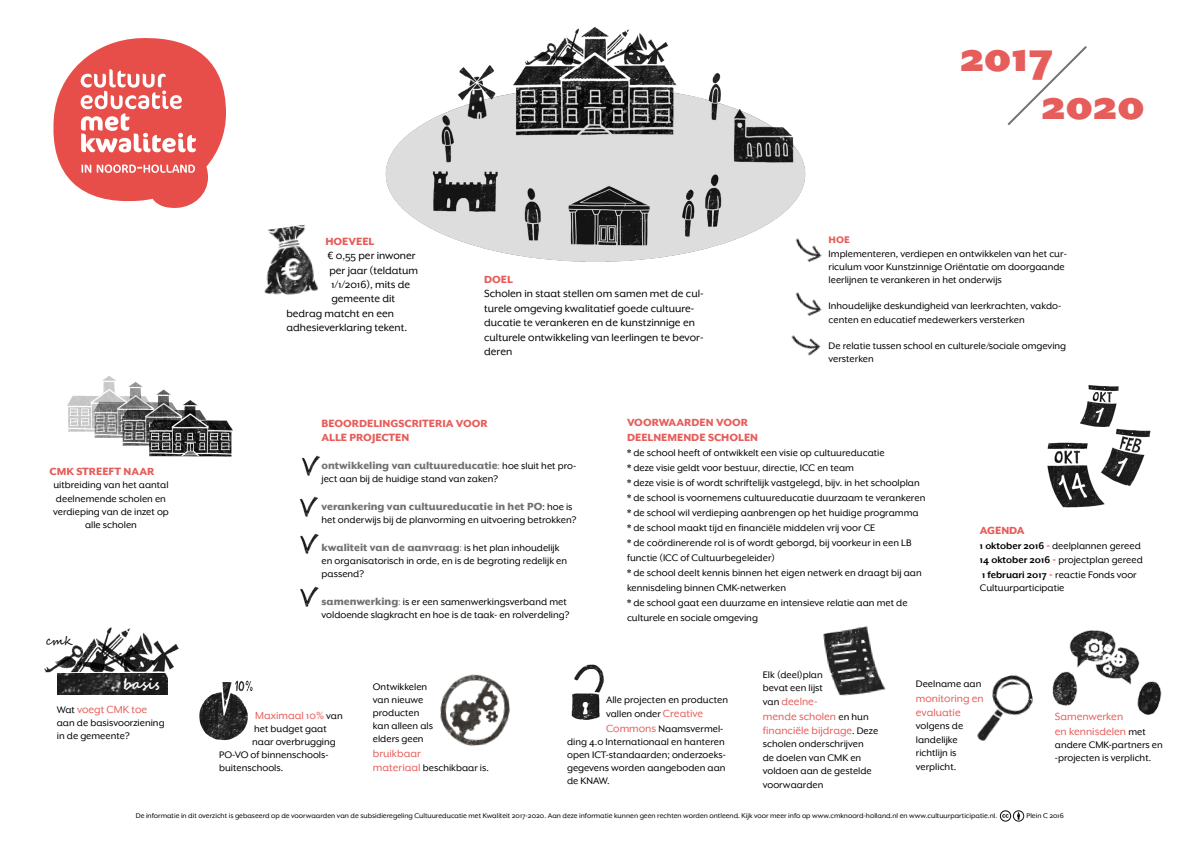
<style>
.page{position:relative;width:1191px;height:842px;background:#fff}
.page>*{position:absolute;margin:0;border:0;box-sizing:border-box;transform-origin:0 0}
.t1{font:47px/48px "Mr Eaves XL San Alt U";color:#e65e5b}
.t2{font:700 14px "Segoe Script";color:#fff}
.t3{font:12px/14.4px "Mr Eaves XL San Alt R";color:#000}
.t4{font:12px/14.4px "Mr Eaves XL San Alt R";color:#e65e5b}
.t5{font:12px "Mr Eaves XL San Alt H";color:#727274}
.t6{font:12px/14.4px "Mr Eaves XL San Alt H";color:#e65e5b}
.t7{font:12px "Segoe Script";color:#000}
.t8{font:11px/13.2px "Mr Eaves XL San Alt R";color:#000}
.t9{font:11px "Mr Eaves XL San Alt H";color:#e65e5b}
.t10{font:8px "Mr Eaves XL San Alt R";color:#000}
.s1{font-size:11px;color:#000}
.s2{font-family:"Mr Eaves XL San Alt R";font-size:11px}
.s3{font-family:"Mr Eaves XL San Alt R";font-size:11px;color:#000}
.s4{font-family:"Mr Eaves XL San Alt H";font-size:12px;color:#727274}
.s5{color:#727274}
.s6{font-family:"Mr Eaves XL San Alt B"}
.s7{font-family:"Mr Eaves XL San Alt H";font-size:12px;color:#e65e5b}
.s8{font-size:12px;color:#e65e5b}
.s9{font-size:11px;color:#0c0c0e}
</style>
<div class="page">
<img style="left:385px;top:27px;width:421px;height:235px">
<img style="left:264px;top:224px;width:55px;height:71px">
<img style="left:67px;top:376px;width:166px;height:81px">
<img style="left:783px;top:215px;width:39px;height:47px">
<img style="left:795px;top:292px;width:24px;height:14px">
<img style="left:791px;top:306px;width:31px;height:50px">
<img style="left:301px;top:455px;width:20px;height:21px">
<img style="left:299px;top:496px;width:20px;height:21px">
<img style="left:300px;top:533px;width:19px;height:21px">
<img style="left:300px;top:586px;width:19px;height:21px">
<img style="left:823px;top:626px;width:63px;height:70px">
<img style="left:440px;top:674px;width:70px;height:72px">
<img style="left:977px;top:675px;width:56px;height:66px">
<img style="left:1052px;top:630px;width:110px;height:85px">
<img style="left:571px;top:664px;width:33px;height:56px">
<img style="left:58px;top:686px;width:109px;height:8px">
<img style="left:44px;top:627px;width:135px;height:59px">
<img style="left:199px;top:680px;width:54px;height:61px">
<img style="left:1047px;top:385px;width:104px;height:123px">
<svg style="left:53px;top:38px;width:173px;height:170px"></svg>
<svg style="left:1007px;top:46px;width:80px;height:79px"></svg>
<div style="left:999px;top:810px;width:12px;height:12px;border:1px solid #0a0a0b;border-radius:50%"></div>
<svg style="left:1002px;top:810px;width:22px;height:12px"></svg>
<p class="t6" style="left:49px;top:464px;width:106px">CMK STREEFT NAAR</p>
<p class="t8" style="left:53px;top:478px;width:117px;text-align:center">uitbreiding van het aantal deelnemende scholen en verdieping van de inzet op alle scholen</p>
<p class="t7" style="left:46px;top:631px;width:28px">cmk</p>
<p class="t2" style="left:123px;top:672px;width:38px">basis</p>
<p class="t4" style="left:57px;top:702px;width:92px"><span class="s1">Wat</span> voegt CMK toe</p>
<p class="t8" style="left:57px;top:716px;width:109px">aan de basisvoorziening in de gemeente?</p>
<p class="t6" style="left:325px;top:234px;width:51px">HOEVEEL</p>
<p class="t3" style="left:327px;top:248px;width:90px">€ 0,55 per inwoner</p>
<p class="t3" style="left:329px;top:263px;width:90px">per jaar (teldatum</p>
<p class="t3" style="left:331px;top:277px;width:80px">1/1/2016), mits de</p>
<p class="t3" style="left:331px;top:292px;width:65px">gemeente dit</p>
<p class="t3" style="left:286px;top:306px;width:109px">bedrag matcht en een</p>
<p class="t3" style="left:286px;top:320px;width:122px">adhesieverklaring tekent.</p>
<p class="t6" style="left:484px;top:272px;width:30px">DOEL</p>
<p class="t3" style="left:484px;top:287px;width:221px">Scholen in staat stellen om samen met de cul&shy;turele omgeving kwalitatief goede cultuure&shy;ducatie te verankeren en de kunstzinnige en culturele ontwikkeling van leerlingen te bevor&shy;deren</p>
<h1 class="t1" style="left:1041px;top:32px;width:105px;text-indent:-82px">2017<br>2020</h1>
<p class="t9" style="left:828px;top:234px;width:23px">HOE</p>
<p class="t8" style="left:828px;top:247px;width:240px">Implementeren, verdiepen en ontwikkelen van het cur&shy;riculum voor Kunstzinnige Oriëntatie om doorgaande leerlijnen te verankeren in het onderwijs</p>
<p class="t8" style="left:828px;top:300px;width:234px">Inhoudelijke deskundigheid van leerkrachten, vakdo&shy;centen en educatief medewerkers versterken</p>
<p class="t8" style="left:828px;top:339px;width:239px">De relatie tussen school en culturele/sociale omgeving versterken</p>
<p class="t6" style="left:321px;top:416px;width:168px">BEOORDELINGSCRITERIA VOOR<br>ALLE PROJECTEN</p>
<p class="t5" style="left:321px;top:458px;width:256px">ontwikkeling van cultuureducatie<span class="s2">:</span> <span class="s3">hoe sluit het pro-</span></p>
<p class="t8" style="left:321px;top:472px;width:178px">ject aan bij de huidige stand van zaken?</p>
<p class="t5" style="left:321px;top:499px;width:252px">verankering van cultuureducatie in het PO<span class="s3">: hoe is</span></p>
<p class="t8" style="left:321px;top:513px;width:256px">het onderwijs bij de planvorming en uitvoering betrokken?</p>
<p class="t5" style="left:321px;top:540px;width:239px">kwaliteit van de aanvraag<span class="s2">:</span> <span class="s3">is het plan inhoudelijk</span></p>
<p class="t8" style="left:321px;top:554px;width:247px">en organisatorisch in orde, en is de begroting redelijk en passend?</p>
<p class="t8" style="left:321px;top:595px;width:249px"><span class="s4">samenwerking</span><span class="s5">:</span> is er een samenwerkingsverband met voldoende slagkracht en hoe is de taak- en rolverdeling?</p>
<p class="t6" style="left:627px;top:415px;width:133px">VOORWAARDEN VOOR<br>DEELNEMENDE SCHOLEN</p>
<p class="t8" style="left:627px;top:445px;width:300px;line-height:15px">* de school heeft of ontwikkelt een visie op cultuureducatie<br>* deze visie geldt voor bestuur, directie, ICC en team<br>* deze visie is of wordt schriftelijk vastgelegd, bijv. in het schoolplan * de school is voornemens cultuureducatie duurzaam te verankeren * de school wil verdieping aanbrengen op het huidige programma * de school maakt tijd en financiële middelen vrij voor CE<br>* de coördinerende rol is of wordt geborgd, bij voorkeur in een LB functie (ICC of Cultuurbegeleider)<br>* de school deelt kennis binnen het eigen netwerk en draagt bij aan kennisdeling binnen CMK-netwerken<br>* de school gaat een duurzame en intensieve relatie aan met de culturele en sociale omgeving</p>
<p class="t6" style="left:980px;top:523px;width:46px">AGENDA</p>
<p class="t8" style="left:980px;top:538px;width:164px;line-height:14.4px"><span class="s6">1 oktober 2016</span> <span class="s7">-</span> deelplannen gereed<br><span class="s6">14 oktober 2016</span> <span class="s7">-</span> projectplan gereed<br><span class="s6">1 februari 2017</span> <span class="s7">-</span> reactie Fonds voor</p>
<p class="t8" style="left:980px;top:581px;width:86px">Cultuurparticipatie</p>
<p class="t4" style="left:255px;top:708px;width:89px">Maximaal 10% <span class="s1">van</span></p>
<p class="t8" style="left:254px;top:722px;width:74px">het budget gaat</p>
<p class="t8" style="left:252px;top:735px;width:85px">naar overbrugging</p>
<p class="t8" style="left:219px;top:748px;width:111px">PO-VO of binnenschools-</p>
<p class="t8" style="left:219px;top:761px;width:66px">buitenschools.</p>
<p class="t8" style="left:373px;top:680px;width:62px">Ontwikkelen van nieuwe producten kan alleen als elders geen</p>
<p class="t4" style="left:373px;top:746px;width:50px">bruikbaar</p>
<p class="t8" style="left:373px;top:761px;width:118px"><span class="s8">materiaal</span> beschikbaar is.</p>
<p class="t8" style="left:606px;top:692px;width:124px;line-height:14.4px">Alle projecten en producten vallen onder <span class="s8">Creative<br>Commons</span> Naamsvermel-</p>
<p class="t8" style="left:567px;top:735px;width:160px;text-align:justify">ding 4.0 Internationaal en hanteren open ICT-standaarden; onderzoeks&shy;gegevens worden aangeboden aan de KNAW.</p>
<p class="t8" style="left:763px;top:668px;width:62px">Elk (deel)plan bevat een lijst</p>
<p class="t4" style="left:763px;top:695px;width:117px"><span class="s1">van</span> deelne-<br>mende scholen <span class="s9">e</span><span class="s1">n hun </span>financiële bijdrage<span class="s1">. Deze</span></p>
<p class="t8" style="left:763px;top:737px;width:111px">scholen onderschrijven de doelen van CMK en voldoen aan de gestelde</p>
<p class="t8" style="left:763px;top:778px;width:62px">voorwaarden</p>
<p class="t8" style="left:916px;top:677px;width:67px">Deelname aan</p>
<p class="t4" style="left:916px;top:691px;width:69px">monitoring en evaluatie</p>
<p class="t8" style="left:916px;top:719px;width:49px">volgens de landelijke richtlijn is</p>
<p class="t8" style="left:916px;top:760px;width:42px">verplicht.</p>
<p class="t4" style="left:1054px;top:709px;width:92px">Samenwerken<br>en kennisdelen <span class="s1">met</span></p>
<p class="t8" style="left:1054px;top:738px;width:110px">andere CMK-partners en -projecten is verplicht.</p>
<p class="t10" style="left:136px;top:811px;width:863px">De informatie in dit overzicht is gebaseerd op de voorwaarden van de subsidieregeling Cultuureducatie met Kwaliteit 2017-2020. Aan deze informatie kunnen geen rechten worden ontleend. Kijk voor meer info op www.cmknoord-holland.nl en www.cultuurparticipatie.nl.</p>
<p class="t10" style="left:1026px;top:811px;width:39px">Plein C 2016</p>
</div>
